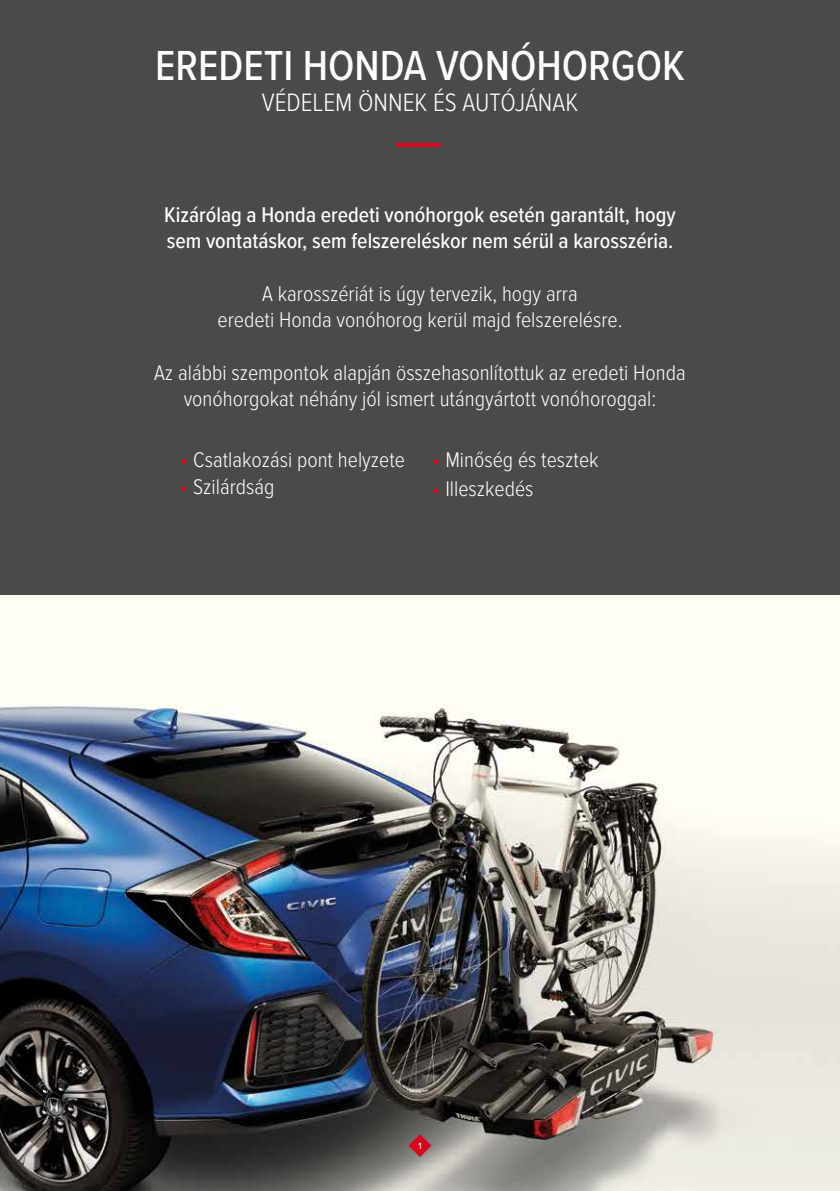
<style>
.page{position:relative;width:840px;height:1191px;background:#fff}
.page>*{position:absolute;margin:0;border:0;box-sizing:border-box;transform-origin:0 0}
.t1{font:500 43.6px "Proxima Nova Cond";color:#fff}
.t2{font:300 26.2px "Proxima Nova Cond";color:#fff}
.t3{font:300 22px/26.4px "Proxima Nova Cond";color:#fff;text-align:center}
.t4{font:500 22px/26.4px "Proxima Nova Cond";color:#fff}
.t5{font:500 9.4px "Proxima Nova Cond";color:#fff}
.s1{color:#e40521}
</style>
<div class="page">
<img style="left:0;top:594px;width:839px;height:597px">
<div style="left:0;top:0;width:839px;height:594px;background:#4a4a49"></div>
<svg style="left:395px;top:143px;width:46px;height:4px"></svg>
<svg style="left:408px;top:1134px;width:23px;height:23px"></svg>
<h1 class="t1" style="left:155px;top:33px;width:531px">EREDETI HONDA VONÓHORGOK</h1>
<p class="t2" style="left:262px;top:88px;width:317px">VÉDELEM ÖNNEK ÉS AUTÓJÁNAK</p>
<p class="t4" style="left:164px;top:200px;width:512px">Kizárólag a Honda eredeti vonóhorgok esetén garantált, hogy sem vontatáskor, sem felszereléskor nem sérül a karosszéria.</p>
<p class="t3" style="left:217px;top:281px;width:406px">A karosszériát is úgy tervezik, hogy arra<br>eredeti Honda vonóhorog kerül majd felszerelésre.</p>
<p class="t3" style="left:154px;top:360px;width:533px">Az alábbi szempontok alapján összehasonlítottuk az eredeti Honda vonóhorgokat néhány jól ismert utángyártott vonóhoroggal:</p>
<p class="t3" style="left:180px;top:447px;width:226px"><span class="s1">•</span> Csatlakozási pont helyzete</p>
<p class="t3" style="left:180px;top:473px;width:95px"><span class="s1">•</span> Szilárdság</p>
<p class="t3" style="left:432px;top:447px;width:168px"><span class="s1">•</span> Minőség és tesztek</p>
<p class="t3" style="left:432px;top:476px;width:103px"><span class="s1">•</span> Illeszkedés</p>
<p class="t5" style="left:418px;top:1139px;width:5px">1</p>
</div>
